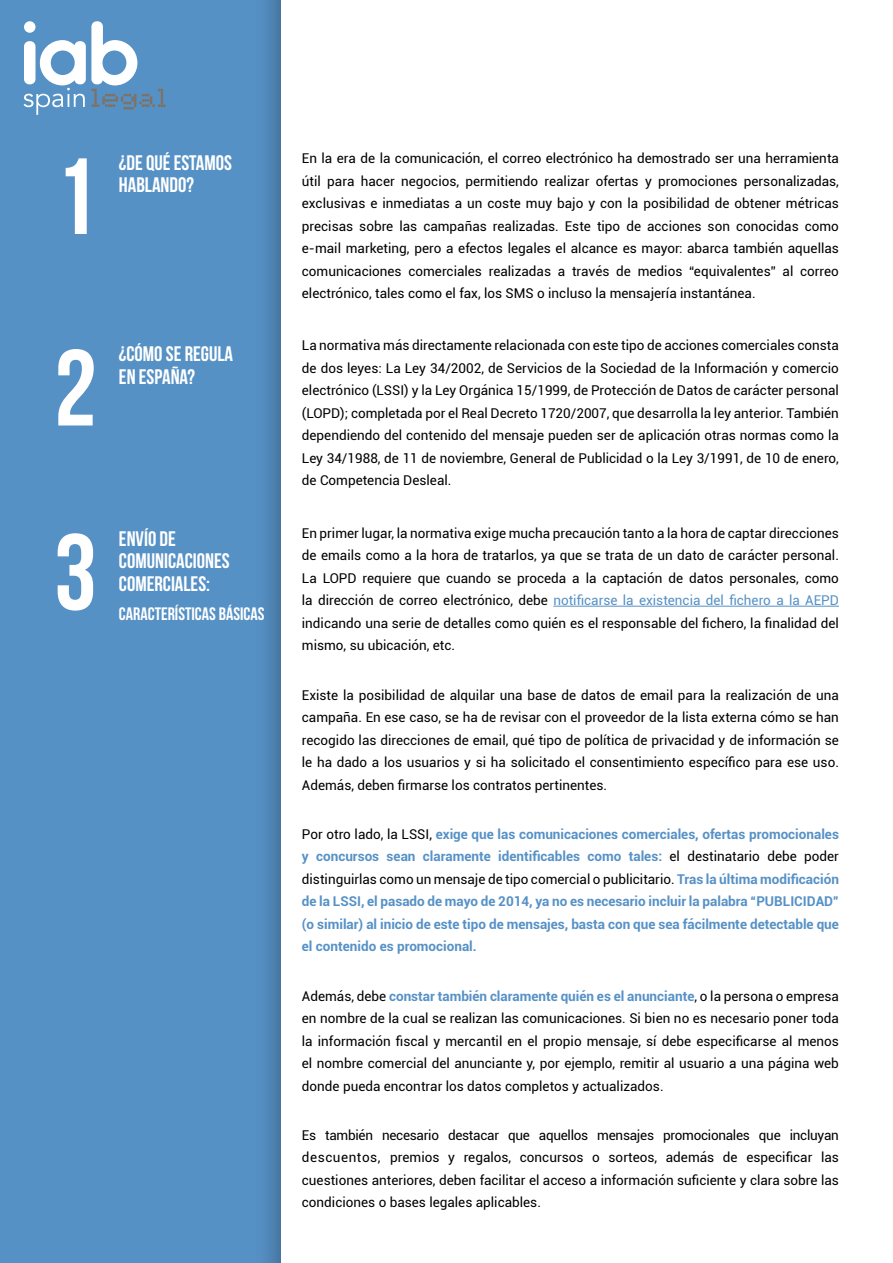
<style>
.page{position:relative;width:893px;height:1263px;background:#fff}
.page>*{position:absolute;margin:0;border:0;box-sizing:border-box;transform-origin:0 0}
.t1{font:108px/191.6px "Bebas Neue";color:#fff}
.t2{font:21px/22.5px "Bebas Neue";color:#fff}
.t3{font:18px "Bebas Neue";color:#fff}
.t4{font:13.5px/22.5px "Roboto";color:#000;text-align:justify}
.t5{font:700 13.5px/22.5px "Roboto";color:#5691c6;text-align:justify}
.s1{color:#5691c6}
.s2{font-weight:400;color:#000}
.s3{font-weight:700;color:#5691c6}
</style>
<div class="page">
<div style="left:0;top:0;width:295px;height:1263px;background:#000;opacity:.39"></div>
<svg style="left:24px;top:21px;width:142px;height:94px"></svg>
<hr style="left:553px;top:606px;width:286px;height:1px;background:#5691c6">
<h1 class="t1" style="left:54px;top:100px;width:44px">1<br>2</h1>
<h2 class="t2" style="left:119px;top:151px;width:115px">¿DE QUÉ ESTAMOS<br>HABLANDO?</h2>
<h2 class="t2" style="left:119px;top:342px;width:116px">¿CÓMO SE REGULA<br>EN ESPAÑA?</h2>
<h1 class="t1" style="left:54px;top:475px;width:44px">3</h1>
<h2 class="t2" style="left:119px;top:527px;width:112px">ENVÍO DE<br>COMUNICACIONES<br>COMERCIALES:</h2>
<h3 class="t3" style="left:119px;top:604px;width:147px">CARACTERÍSTICAS BÁSICAS</h3>
<p class="t4" style="left:302px;top:147px;width:539px">En la era de la comunicación, el correo electrónico ha demostrado ser una herramienta útil para hacer negocios, permitiendo realizar ofertas y promociones personalizadas, exclusivas e inmediatas a un coste muy bajo y con la posibilidad de obtener métricas precisas sobre las campañas realizadas. Este tipo de acciones son conocidas como e-mail marketing, pero a efectos legales el alcance es mayor: abarca también aquellas comunicaciones comerciales realizadas a través de medios “equivalentes” al correo electrónico, tales como el fax, los SMS o incluso la mensajería instantánea.</p>
<p class="t4" style="left:302px;top:334px;width:539px">La normativa más directamente relacionada con este tipo de acciones comerciales consta de dos leyes: La Ley 34/2002, de Servicios de la Sociedad de la Información y comercio electrónico (LSSI) y la Ley Orgánica 15/1999, de Protección de Datos de carácter personal (LOPD); completada por el Real Decreto 1720/2007, que desarrolla la ley anterior. También dependiendo del contenido del mensaje pueden ser de aplicación otras normas como la Ley 34/1988, de 11 de noviembre, General de Publicidad o la Ley 3/1991, de 10 de enero, de Competencia Desleal.</p>
<p class="t4" style="left:302px;top:521px;width:539px">En primer lugar, la normativa exige mucha precaución tanto a la hora de captar direcciones de emails como a la hora de tratarlos, ya que se trata de un dato de carácter personal.<br>La LOPD requiere que cuando se proceda a la captación de datos personales, como la dirección de correo electrónico, debe <span class="s1">notificarse la existencia del fichero a la AEPD </span>indicando una serie de detalles como quién es el responsable del fichero, la finalidad del mismo, su ubicación, etc.</p>
<p class="t4" style="left:302px;top:683px;width:539px">Existe la posibilidad de alquilar una base de datos de email para la realización de una campaña. En ese caso, se ha de revisar con el proveedor de la lista externa cómo se han recogido las direcciones de email, qué tipo de política de privacidad y de información se le ha dado a los usuarios y si ha solicitado el consentimiento específico para ese uso.<br>Además, deben firmarse los contratos pertinentes.</p>
<p class="t5" style="left:302px;top:822px;width:539px"><span class="s2">Por otro lado, la LSSI,</span> exige que las comunicaciones comerciales, ofertas promocionales y concursos sean claramente identificables como tales: <span class="s2">el destinatario debe poder distinguirlas como un mensaje de tipo comercial o publicitario.</span> Tras la última modificación de la LSSI, el pasado de mayo de 2014, ya no es necesario incluir la palabra “PUBLICIDAD” (o similar) al inicio de este tipo de mensajes, basta con que sea fácilmente detectable que el contenido es promocional.</p>
<p class="t4" style="left:302px;top:984px;width:539px">Además, debe <span class="s3">constar también claramente quién es el anunciante</span>, o la persona o empresa en nombre de la cual se realizan las comunicaciones. Si bien no es necesario poner toda la información fiscal y mercantil en el propio mensaje, sí debe especificarse al menos el nombre comercial del anunciante y, por ejemplo, remitir al usuario a una página web donde pueda encontrar los datos completos y actualizados.</p>
<p class="t4" style="left:302px;top:1123px;width:539px">Es también necesario destacar que aquellos mensajes promocionales que incluyan descuentos, premios y regalos, concursos o sorteos, además de especificar las cuestiones anteriores, deben facilitar el acceso a información suficiente y clara sobre las condiciones o bases legales aplicables.</p>
</div>
